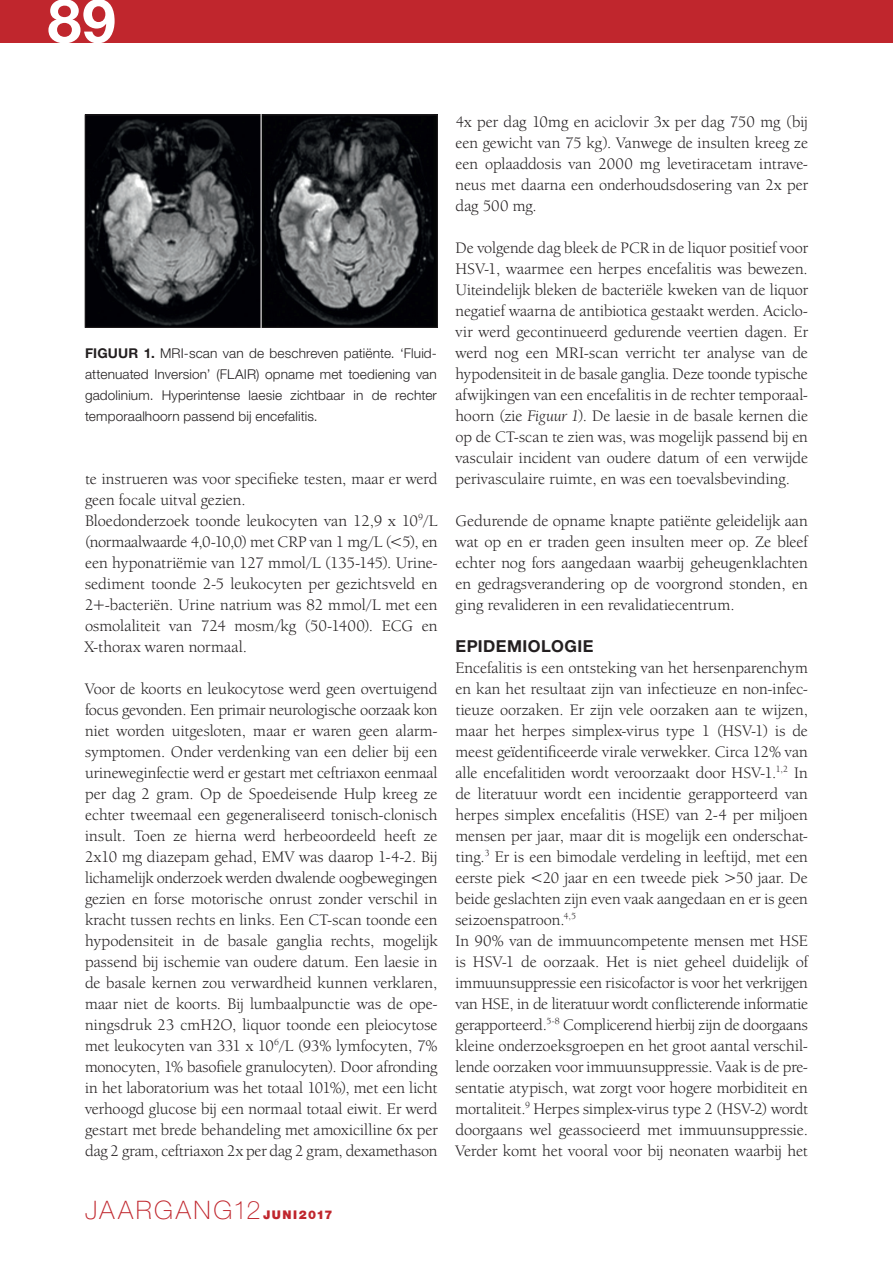
<style>
.page{position:relative;width:893px;height:1263px;background:#fff}
.page>*{position:absolute;margin:0;border:0;box-sizing:border-box;transform-origin:0 0}
.t1{font:700 60.75px "Helvetica Neue LT Std";color:#fff}
.t2{font:100 25.5px "Helvetica Neue LT Std";letter-spacing:.1em;color:#c0262d}
.BODY_2017{font:16.5px/21px "Berkeley Oldstyle IT Cby BT";letter-spacing:.005em;color:#231f20;text-align:justify}
.KOPJE_2017{font:700 16.5px "Helvetica Neue LT Std";letter-spacing:.025em;color:#231f20}
.BODY_2017-2{font:300 13.5px/21px "Helvetica Neue LT Std";letter-spacing:.01em;color:#231f20;text-align:justify}
.s1{font-weight:700}
.s2{font-weight:900;font-size:12px}
.s3{font-style:italic}
</style>
<div class="page">
<div style="left:0;top:0;width:893px;height:43px;background:#c0262d"></div>
<img style="left:87px;top:117px;width:348px;height:208px">
<div style="left:85px;top:115px;width:176px;height:212px;border:1px solid #231f20"></div>
<div style="left:261px;top:115px;width:176px;height:212px;border:1px solid #231f20"></div>
<hr style="left:261px;top:108px;width:1px;height:223px;background:#fff">
<p class="t1" style="left:48px;top:-17px;width:70px">89</p>
<p class="BODY_2017-2" style="left:85px;top:342px;width:353px"><span class="s1">FIGUUR 1.</span> MRI-scan van de beschreven patiënte. ‘Fluid&shy;attenuated Inversion’ (FLAIR) opname met toediening van gadolinium. Hyperintense laesie zichtbaar in de rechter temporaalhoorn passend bij encefalitis.</p>
<p class="BODY_2017" style="left:85px;top:468px;width:354px">te instrueren was voor specifieke testen, maar er werd geen focale uitval gezien.</p>
<p class="BODY_2017" style="left:85px;top:510px;width:354px">Bloedonderzoek toonde leukocyten van 12,9 x 10<sup>9</sup>/L (normaalwaarde 4,0-10,0) met CRP van 1 mg/L (&lt;5), en een hyponatriëmie van 127 mmol/L (135-145). Urine&shy;sediment toonde 2-5 leukocyten per gezichtsveld en 2+-bacteriën. Urine natrium was 82 mmol/L met een osmolaliteit van 724 mosm/kg (50-1400). ECG en X-thorax waren normaal.</p>
<p class="BODY_2017" style="left:85px;top:678px;width:354px">Voor de koorts en leukocytose werd geen overtuigend focus gevonden. Een primair neurologische oorzaak kon niet worden uitgesloten, maar er waren geen alarm&shy;symptomen. Onder verdenking van een delier bij een urineweginfectie werd er gestart met ceftriaxon eenmaal per dag 2 gram. Op de Spoedeisende Hulp kreeg ze echter tweemaal een gegeneraliseerd tonisch-clonisch insult. Toen ze hierna werd herbeoordeeld heeft ze 2x10 mg diazepam gehad, EMV was daarop 1-4-2. Bij lichamelijk onderzoek werden dwalende oogbewegingen gezien en forse motorische onrust zonder verschil in kracht tussen rechts en links. Een CT-scan toonde een hypodensiteit in de basale ganglia rechts, mogelijk passend bij ischemie van oudere datum. Een laesie in de basale kernen zou verwardheid kunnen verklaren, maar niet de koorts. Bij lumbaalpunctie was de ope&shy;ningsdruk 23 cmH2O, liquor toonde een pleiocytose met leukocyten van 331 x 10<sup>6</sup>/L (93% lymfocyten, 7% monocyten, 1% basofiele granulocyten). Door afronding in het laboratorium was het totaal 101%), met een licht verhoogd glucose bij een normaal totaal eiwit. Er werd gestart met brede behandeling met amoxicilline 6x per dag 2 gram, ceftriaxon 2x per dag 2 gram, dexamethason</p>
<h2 class="t2" style="left:85px;top:1195px;width:249px">JAARGANG12<span class="s2">JUNI2017</span></h2>
<p class="BODY_2017" style="left:455px;top:111px;width:354px">4x per dag 10mg en aciclovir 3x per dag 750 mg (bij een gewicht van 75 kg). Vanwege de insulten kreeg ze een oplaaddosis van 2000 mg levetiracetam intrave&shy;neus met daarna een onderhoudsdosering van 2x per dag 500 mg.</p>
<p class="BODY_2017" style="left:455px;top:237px;width:354px">De volgende dag bleek de PCR in de liquor positief voor HSV-1, waarmee een herpes encefalitis was bewezen.<br>Uiteindelijk bleken de bacteriële kweken van de liquor negatief waarna de antibiotica gestaakt werden. Aciclo&shy;vir werd gecontinueerd gedurende veertien dagen. Er werd nog een MRI-scan verricht ter analyse van de hypodensiteit in de basale ganglia. Deze toonde typische afwijkingen van een encefalitis in de rechter temporaal&shy;hoorn (zie <span class="s3">Figuur 1</span>). De laesie in de basale kernen die op de CT-scan te zien was, was mogelijk passend bij en vasculair incident van oudere datum of een verwijde perivasculaire ruimte, en was een toevalsbevinding.</p>
<p class="BODY_2017" style="left:455px;top:510px;width:354px">Gedurende de opname knapte patiënte geleidelijk aan wat op en er traden geen insulten meer op. Ze bleef echter nog fors aangedaan waarbij geheugenklachten en gedragsverandering op de voorgrond stonden, en ging revalideren in een revalidatiecentrum.</p>
<p class="KOPJE_2017" style="left:455px;top:635px;width:139px">EPIDEMIOLOGIE</p>
<p class="BODY_2017" style="left:455px;top:657px;width:354px">Encefalitis is een ontsteking van het hersenparenchym en kan het resultaat zijn van infectieuze en non-infec&shy;tieuze oorzaken. Er zijn vele oorzaken aan te wijzen, maar het herpes simplex-virus type 1 (HSV-1) is de meest geïdentificeerde virale verwekker. Circa 12% van alle encefalitiden wordt veroorzaakt door HSV-1.<sup>1,2</sup> In de literatuur wordt een incidentie gerapporteerd van herpes simplex encefalitis (HSE) van 2-4 per miljoen mensen per jaar, maar dit is mogelijk een onderschat&shy;ting.<sup>3</sup> Er is een bimodale verdeling in leeftijd, met een eerste piek &lt;20 jaar en een tweede piek &gt;50 jaar. De beide geslachten zijn even vaak aangedaan en er is geen seizoenspatroon.<sup>4,5</sup></p>
<p class="BODY_2017" style="left:455px;top:930px;width:354px">In 90% van de immuuncompetente mensen met HSE is HSV-1 de oorzaak. Het is niet geheel duidelijk of immuunsuppressie een risicofactor is voor het verkrijgen van HSE, in de literatuur wordt conflicterende informatie gerapporteerd.<sup>5-8</sup> Complicerend hierbij zijn de doorgaans kleine onderzoeksgroepen en het groot aantal verschil&shy;lende oorzaken voor immuunsuppressie. Vaak is de pre&shy;sentatie atypisch, wat zorgt voor hogere morbiditeit en mortaliteit.<sup>9</sup> Herpes simplex-virus type 2 (HSV-2) wordt doorgaans wel geassocieerd met immuunsuppressie.<br>Verder komt het vooral voor bij neonaten waarbij het</p>
</div>
